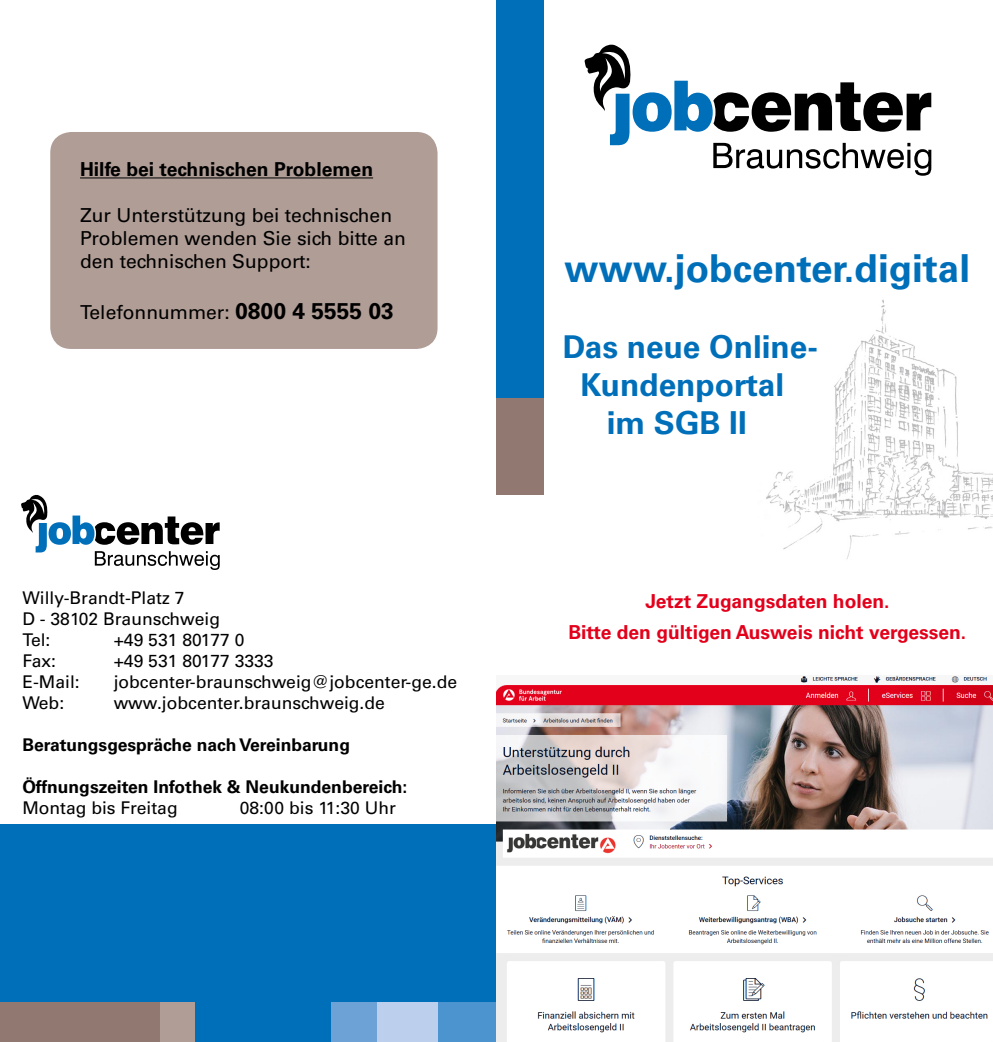
<style>
.page{position:relative;width:993px;height:1042px;background:#fff}
.page>*{position:absolute;margin:0;border:0;box-sizing:border-box;transform-origin:0 0}
.Einf__Abs{font:700 38.5px "Univers LT Std";color:#006fb9}
.Einf__Abs-2{font:700 31.5px "Univers LT Std";color:#006fb9}
.t1{font:19.25px/23.1px "Univers LT Std";color:#000}
.Einf__Abs-3{font:700 19.25px/31.5px "Univers LT Std";color:#e3001b;text-align:center}
.t2{font:700 19.25px "Univers LT Std";color:#000}
.Einf__Abs-4{font:17.5px "Univers LT Std";color:#000}
.Einf__Abs-5{font:700 17.5px "Univers LT Std";color:#000}
.s1{font-weight:700;font-size:22.75px}
</style>
<div class="page">
<div style="left:50px;top:132px;width:387px;height:217px;background:#b09d96;border-radius:21px"></div>
<hr style="left:80px;top:177px;width:293px;height:1px;background:#000">
<img style="left:766px;top:300px;width:226px;height:259px">
<div style="left:496px;top:0;width:47px;height:399px;background:#006fb9"></div>
<div style="left:496px;top:399px;width:47px;height:96px;background:#917870"></div>
<div style="left:0;top:825px;width:496px;height:217px;background:#006fb9"></div>
<div style="left:0;top:1002px;width:160px;height:40px;background:#917870"></div>
<div style="left:160px;top:1002px;width:35px;height:40px;background:#b09d96"></div>
<div style="left:331px;top:1002px;width:46px;height:40px;background:#6da2d7"></div>
<div style="left:377px;top:1002px;width:61px;height:40px;background:#bcd0ed"></div>
<div style="left:438px;top:1002px;width:60px;height:40px;background:#4c94d0"></div>
<img style="left:496px;top:676px;width:496px;height:366px">
<svg style="left:584px;top:45px;width:347px;height:131px"></svg>
<svg style="left:21px;top:495px;width:199px;height:75px"></svg>
<p class="t2" style="left:80px;top:158px;width:294px">Hilfe bei technischen Problemen</p>
<p class="t1" style="left:80px;top:204px;width:327px">Zur Unterstützung bei technischen<br>Problemen wenden Sie sich bitte an den technischen Support:</p>
<p class="t1" style="left:80px;top:301px;width:315px">Telefonnummer: <span class="s1">0800 4 5555 03</span></p>
<p class="Einf__Abs-4" style="left:22px;top:587px;width:163px">Willy-Brandt-Platz 7</p>
<p class="Einf__Abs-4" style="left:22px;top:608px;width:199px">D - 38102 Braunschweig</p>
<p class="Einf__Abs-4" style="left:22px;top:629px;width:30px">Tel:</p>
<p class="Einf__Abs-4" style="left:114px;top:629px;width:132px">+49 531 80177 0</p>
<p class="Einf__Abs-4" style="left:22px;top:650px;width:35px">Fax:</p>
<p class="Einf__Abs-4" style="left:114px;top:650px;width:161px">+49 531 80177 3333</p>
<p class="Einf__Abs-4" style="left:22px;top:671px;width:59px">E-Mail:</p>
<p class="Einf__Abs-4" style="left:114px;top:671px;width:345px">jobcenter-braunschweig@jobcenter-ge.de</p>
<p class="Einf__Abs-4" style="left:22px;top:692px;width:43px">Web:</p>
<p class="Einf__Abs-4" style="left:114px;top:692px;width:273px">www.jobcenter.braunschweig.de</p>
<p class="Einf__Abs-5" style="left:22px;top:734px;width:329px">Beratungsgespräche nach Vereinbarung</p>
<p class="Einf__Abs-5" style="left:22px;top:776px;width:386px">Öffnungszeiten Infothek &amp; Neukundenbereich:</p>
<p class="Einf__Abs-4" style="left:22px;top:797px;width:157px">Montag bis Freitag</p>
<p class="Einf__Abs-4" style="left:240px;top:797px;width:157px">08:00 bis 11:30 Uhr</p>
<p class="Einf__Abs" style="left:564px;top:246px;width:407px">www.jobcenter.digital</p>
<p class="Einf__Abs-2" style="left:562px;top:328px;width:256px">Das neue Online-</p>
<p class="Einf__Abs-2" style="left:580px;top:366px;width:205px">Kundenportal</p>
<p class="Einf__Abs-2" style="left:606px;top:404px;width:142px">im SGB II</p>
<p class="Einf__Abs-3" style="left:568px;top:585px;width:399px">Jetzt Zugangsdaten holen.<br>Bitte den gültigen Ausweis nicht vergessen.</p>
</div>
